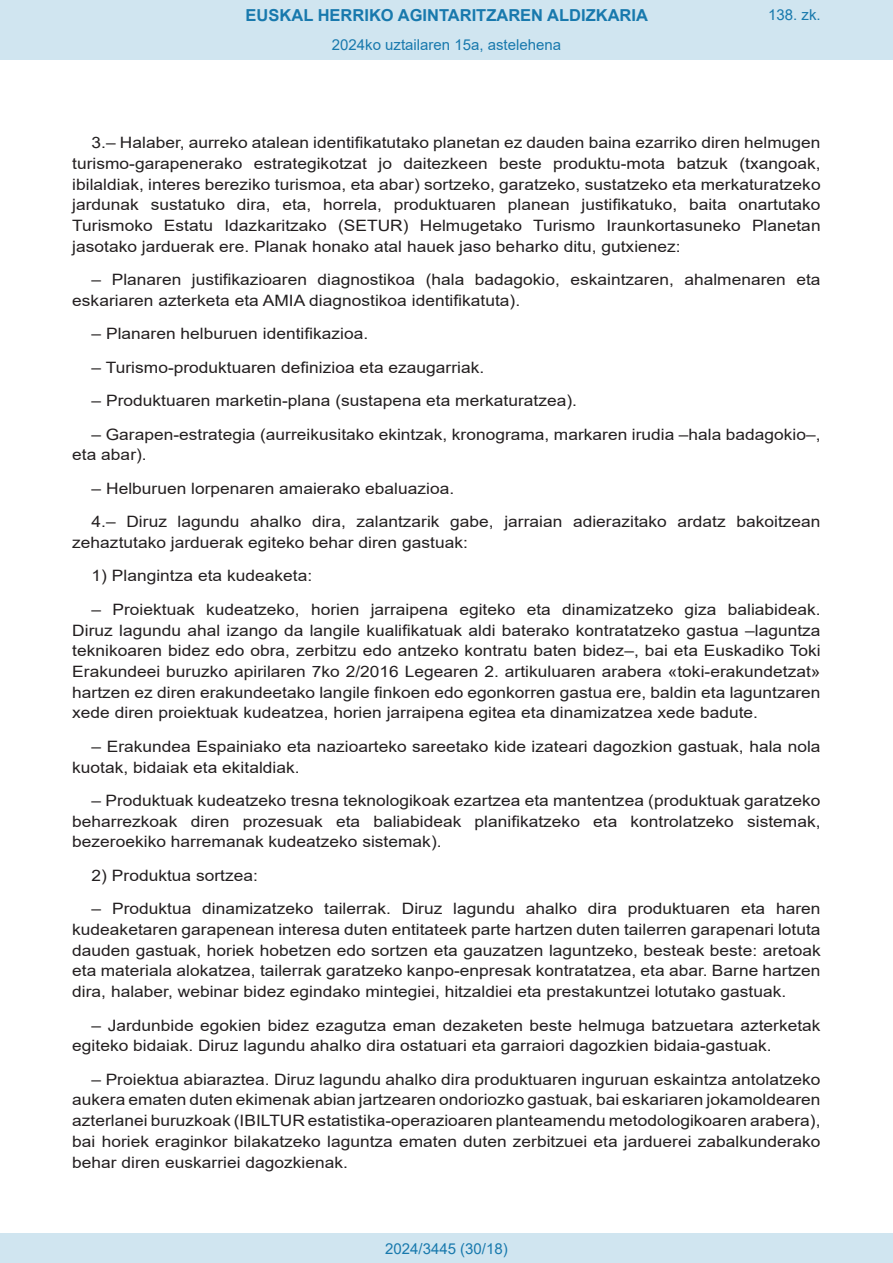
<style>
.page{position:relative;width:893px;height:1263px;background:#fff}
.page>*{position:absolute;margin:0;border:0;box-sizing:border-box;transform-origin:0 0}
.t1{font:700 16.5px "Arial";color:#1879ad}
.BOPVDetalle{font:15.6px/20.7px "Arial";color:#231f20;text-align:justify;scale:1.11 1}
.Paginacion_Centro{font:15px "Arial";color:#1879ad}
</style>
<div class="page">
<div style="left:0;top:0;width:893px;height:60px;background:#d0e5f0"></div>
<div style="left:0;top:1233px;width:893px;height:30px;background:#d0e5f0"></div>
<p class="t1" style="left:246px;top:3px;width:404px">EUSKAL HERRIKO AGINTARITZAREN ALDIZKARIA</p>
<p class="Paginacion_Centro" style="left:332px;top:35px;width:231px">2024ko uztailaren 15a, astelehena</p>
<p class="Paginacion_Centro" style="left:768px;top:5px;width:54px">138. zk.</p>
<p class="BOPVDetalle" style="left:72px;top:132px;width:676px;text-indent:19px">3.– Halaber, aurreko atalean identifikatutako planetan ez dauden baina ezarriko diren helmugen turismo-garapenerako estrategikotzat jo daitezkeen beste produktu-mota batzuk (txangoak, ibilaldiak, interes bereziko turismoa, eta abar) sortzeko, garatzeko, sustatzeko eta merkaturatzeko jardunak sustatuko dira, eta, horrela, produktuaren planean justifikatuko, baita onartutako Turismoko Estatu Idazkaritzako (SETUR) Helmugetako Turismo Iraunkortasuneko Planetan jasotako jarduerak ere. Planak honako atal hauek jaso beharko ditu, gutxienez:</p>
<p class="BOPVDetalle" style="left:72px;top:269px;width:676px;text-indent:19px">– Planaren justifikazioaren diagnostikoa (hala badagokio, eskaintzaren, ahalmenaren eta eskariaren azterketa eta AMIA diagnostikoa identifikatuta).</p>
<p class="BOPVDetalle" style="left:92px;top:323px;width:251px">– Planaren helburuen identifikazioa.</p>
<p class="BOPVDetalle" style="left:92px;top:357px;width:355px">– Turismo-produktuaren definizioa eta ezaugarriak.</p>
<p class="BOPVDetalle" style="left:92px;top:390px;width:439px">– Produktuaren marketin-plana (sustapena eta merkaturatzea).</p>
<p class="BOPVDetalle" style="left:72px;top:424px;width:676px;text-indent:19px">– Garapen-estrategia (aurreikusitako ekintzak, kronograma, markaren irudia –hala badagokio–, eta abar).</p>
<p class="BOPVDetalle" style="left:92px;top:478px;width:328px">– Helburuen lorpenaren amaierako ebaluazioa.</p>
<p class="BOPVDetalle" style="left:72px;top:511px;width:676px;text-indent:19px">4.– Diruz lagundu ahalko dira, zalantzarik gabe, jarraian adierazitako ardatz bakoitzean zehaztutako jarduerak egiteko behar diren gastuak:</p>
<p class="BOPVDetalle" style="left:92px;top:565px;width:200px">1) Plangintza eta kudeaketa:</p>
<p class="BOPVDetalle" style="left:72px;top:599px;width:676px;text-indent:19px">– Proiektuak kudeatzeko, horien jarraipena egiteko eta dinamizatzeko giza baliabideak.<br>Diruz lagundu ahal izango da langile kualifikatuak aldi baterako kontratatzeko gastua –laguntza teknikoaren bidez edo obra, zerbitzu edo antzeko kontratu baten bidez–, bai eta Euskadiko Toki Erakundeei buruzko apirilaren 7ko 2/2016 Legearen 2. artikuluaren arabera «toki-erakundetzat» hartzen ez diren erakundeetako langile finkoen edo egonkorren gastua ere, baldin eta laguntzaren xede diren proiektuak kudeatzea, horien jarraipena egitea eta dinamizatzea xede badute.</p>
<p class="BOPVDetalle" style="left:72px;top:736px;width:676px;text-indent:19px">– Erakundea Espainiako eta nazioarteko sareetako kide izateari dagozkion gastuak, hala nola kuotak, bidaiak eta ekitaldiak.</p>
<p class="BOPVDetalle" style="left:72px;top:790px;width:676px;text-indent:19px">– Produktuak kudeatzeko tresna teknologikoak ezartzea eta mantentzea (produktuak garatzeko beharrezkoak diren prozesuak eta baliabideak planifikatzeko eta kontrolatzeko sistemak, bezeroekiko harremanak kudeatzeko sistemak).</p>
<p class="BOPVDetalle" style="left:92px;top:865px;width:151px">2) Produktua sortzea:</p>
<p class="BOPVDetalle" style="left:72px;top:898px;width:676px;text-indent:19px">– Produktua dinamizatzeko tailerrak. Diruz lagundu ahalko dira produktuaren eta haren kudeaketaren garapenean interesa duten entitateek parte hartzen duten tailerren garapenari lotuta dauden gastuak, horiek hobetzen edo sortzen eta gauzatzen laguntzeko, besteak beste: aretoak eta materiala alokatzea, tailerrak garatzeko kanpo-enpresak kontratatzea, eta abar. Barne hartzen dira, halaber, webinar bidez egindako mintegiei, hitzaldiei eta prestakuntzei lotutako gastuak.</p>
<p class="BOPVDetalle" style="left:72px;top:1015px;width:676px;text-indent:19px">– Jardunbide egokien bidez ezagutza eman dezaketen beste helmuga batzuetara azterketak egiteko bidaiak. Diruz lagundu ahalko dira ostatuari eta garraiori dagozkien bidaia-gastuak.</p>
<p class="BOPVDetalle" style="left:72px;top:1069px;width:676px;text-indent:19px">– Proiektua abiaraztea. Diruz lagundu ahalko dira produktuaren inguruan eskaintza antolatzeko aukera ematen duten ekimenak abian jartzearen ondoriozko gastuak, bai eskariaren jokamoldearen azterlanei buruzkoak (IBILTUR estatistika-operazioaren planteamendu metodologikoaren arabera), bai horiek eraginkor bilakatzeko laguntza ematen duten zerbitzuei eta jarduerei zabalkunderako behar diren euskarriei dagozkienak.</p>
<p class="Paginacion_Centro" style="left:385px;top:1238px;width:124px">2024/3445 (30/18)</p>
</div>
